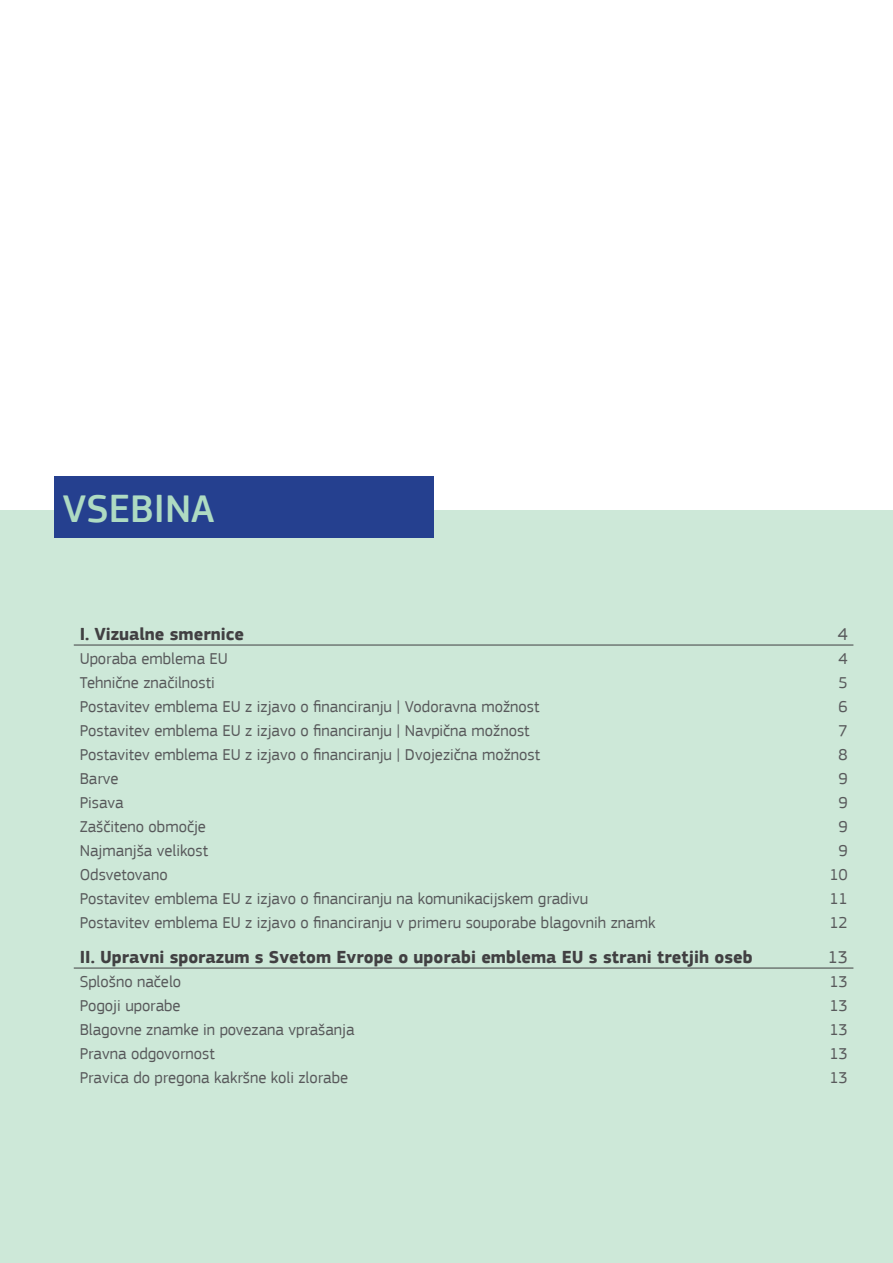
<style>
.page{position:relative;width:893px;height:1263px;background:#fff}
.page>*{position:absolute;margin:0;border:0;box-sizing:border-box;transform-origin:0 0}
.TOC_title{font:500 40.5px "EC Square Sans Pro";color:#aedbc2}
.t1{font:700 18px "EC Square Sans Pro";color:#414042}
.t2{font:18px "EC Square Sans Pro";color:#58595b}
.t3{font:16.5px "EC Square Sans Pro";color:#58595b}
</style>
<div class="page">
<div style="left:0;top:510px;width:893px;height:753px;background:#cde8d8"></div>
<div style="left:54px;top:476px;width:380px;height:62px;background:#25408f"></div>
<hr style="left:74px;top:645px;width:779px;height:1px;background:#414042">
<hr style="left:74px;top:968px;width:779px;height:1px;background:#414042">
<p class="TOC_title" style="left:63px;top:485px;width:154px">VSEBINA</p>
<p class="t1" style="left:80px;top:623px;width:166px">I. Vizualne smernice</p>
<p class="t2" style="left:838px;top:623px;width:12px">4</p>
<p class="t3" style="left:80px;top:649px;width:150px">Uporaba emblema EU</p>
<p class="t3" style="left:839px;top:649px;width:11px">4</p>
<p class="t3" style="left:80px;top:673px;width:137px">Tehnične značilnosti</p>
<p class="t3" style="left:839px;top:673px;width:11px">5</p>
<p class="t3" style="left:80px;top:697px;width:461px">Postavitev emblema EU z izjavo o financiranju | Vodoravna možnost</p>
<p class="t3" style="left:839px;top:697px;width:11px">6</p>
<p class="t3" style="left:80px;top:721px;width:451px">Postavitev emblema EU z izjavo o financiranju | Navpična možnost</p>
<p class="t3" style="left:839px;top:721px;width:11px">7</p>
<p class="t3" style="left:80px;top:745px;width:462px">Postavitev emblema EU z izjavo o financiranju | Dvojezična možnost</p>
<p class="t3" style="left:839px;top:745px;width:11px">8</p>
<p class="t3" style="left:80px;top:769px;width:40px">Barve</p>
<p class="t3" style="left:839px;top:769px;width:11px">9</p>
<p class="t3" style="left:80px;top:793px;width:45px">Pisava</p>
<p class="t3" style="left:839px;top:793px;width:11px">9</p>
<p class="t3" style="left:80px;top:817px;width:128px">Zaščiteno območje</p>
<p class="t3" style="left:839px;top:817px;width:11px">9</p>
<p class="t3" style="left:80px;top:841px;width:130px">Najmanjša velikost</p>
<p class="t3" style="left:839px;top:841px;width:11px">9</p>
<p class="t3" style="left:80px;top:865px;width:89px">Odsvetovano</p>
<p class="t3" style="left:829px;top:865px;width:20px">10</p>
<p class="t3" style="left:80px;top:889px;width:510px">Postavitev emblema EU z izjavo o financiranju na komunikacijskem gradivu</p>
<p class="t3" style="left:829px;top:889px;width:20px">11</p>
<p class="t3" style="left:80px;top:913px;width:577px">Postavitev emblema EU z izjavo o financiranju v primeru souporabe blagovnih znamk</p>
<p class="t3" style="left:829px;top:913px;width:20px">12</p>
<p class="t1" style="left:80px;top:946px;width:674px">II. Upravni sporazum s Svetom Evrope o uporabi emblema EU s strani tretjih oseb</p>
<p class="t2" style="left:828px;top:946px;width:22px">13</p>
<p class="t3" style="left:80px;top:972px;width:103px">Splošno načelo</p>
<p class="t3" style="left:829px;top:972px;width:20px">13</p>
<p class="t3" style="left:80px;top:996px;width:102px">Pogoji uporabe</p>
<p class="t3" style="left:829px;top:996px;width:20px">13</p>
<p class="t3" style="left:80px;top:1020px;width:276px">Blagovne znamke in povezana vprašanja</p>
<p class="t3" style="left:829px;top:1020px;width:20px">13</p>
<p class="t3" style="left:80px;top:1044px;width:136px">Pravna odgovornost</p>
<p class="t3" style="left:829px;top:1044px;width:20px">13</p>
<p class="t3" style="left:80px;top:1068px;width:270px">Pravica do pregona kakršne koli zlorabe</p>
<p class="t3" style="left:829px;top:1068px;width:20px">13</p>
</div>
